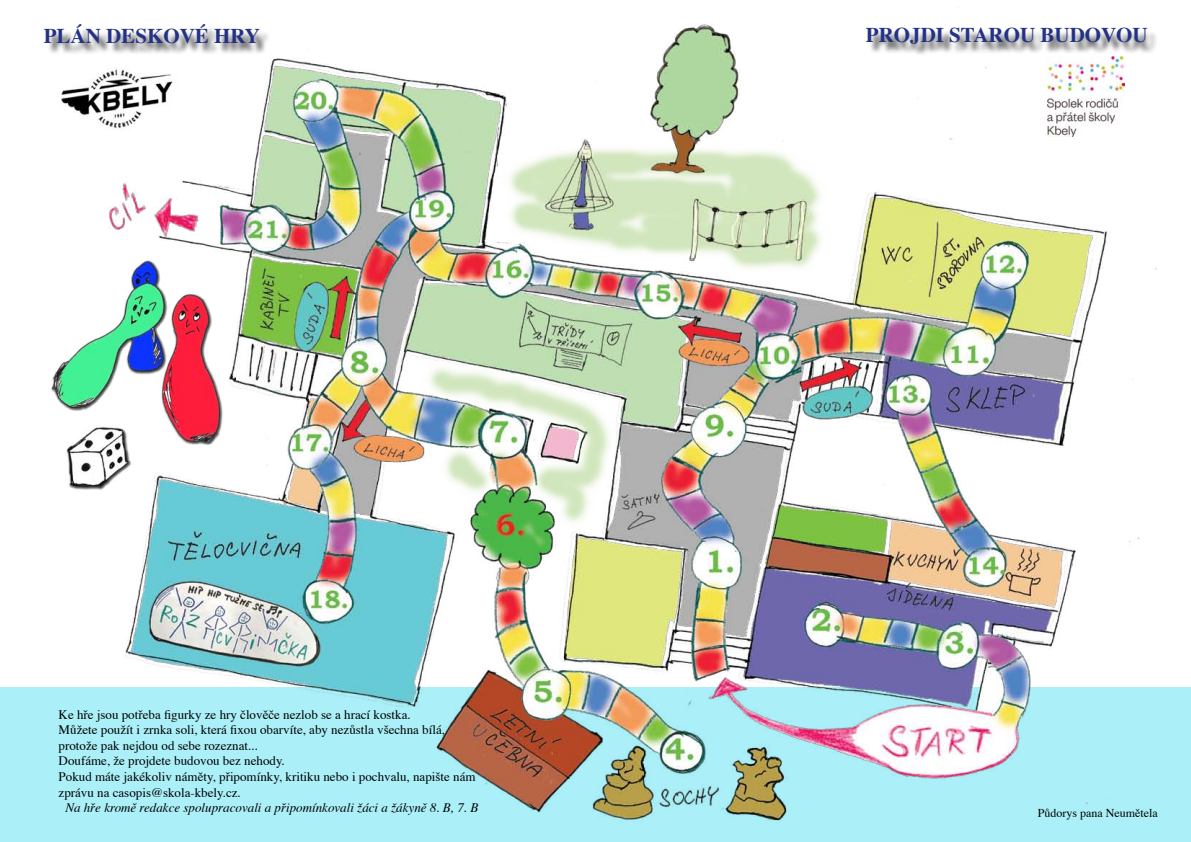
<style>
.page{position:relative;width:1191px;height:842px;background:#fff}
.page>*{position:absolute;margin:0;border:0;box-sizing:border-box;transform-origin:0 0}
.t1{font:700 21px "Times";color:#243285}
.t2{font:13px/15.6px "Times";color:#000}
.t3{font:italic 13px "Times";color:#000}
.t4{font:12px "Times";color:#000}
</style>
<div class="page">
<div style="left:0;top:688px;width:1191px;height:154px;background:#abf0f8"></div>
<div style="left:45px;top:25px;width:225px;height:30px;background:#000;opacity:.75"></div>
<img style="left:52px;top:24px;width:1105px;height:797px">
<img style="left:57px;top:57px;width:121px;height:95px">
<img style="left:1047px;top:57px;width:77px;height:79px">
<h1 class="t1" style="left:44px;top:15px;width:218px">PLÁN DESKOVÉ HRY</h1>
<h1 class="t1" style="left:866px;top:15px;width:283px">PROJDI STAROU BUDOVOU</h1>
<p class="t2" style="left:59px;top:705px;width:418px">Ke hře jsou potřeba figurky ze hry člověče nezlob se a hrací kostka.<br>Můžete použít i zrnka soli, která fixou obarvíte, aby nezůstla všechna bílá, protože pak nejdou od sebe rozeznat...<br>Doufáme, že projdete budovou bez nehody.<br>Pokud máte jakékoliv náměty, připomínky, kritiku nebo i pochvalu, napište nám zprávu na casopis@skola-kbely.cz.</p>
<p class="t3" style="left:65px;top:796px;width:414px">Na hře kromě redakce spolupracovali a připomínkovali žáci a žákyně 8. B, 7. B</p>
<p class="t4" style="left:1038px;top:802px;width:121px">Půdorys pana Neumětela</p>
</div>
